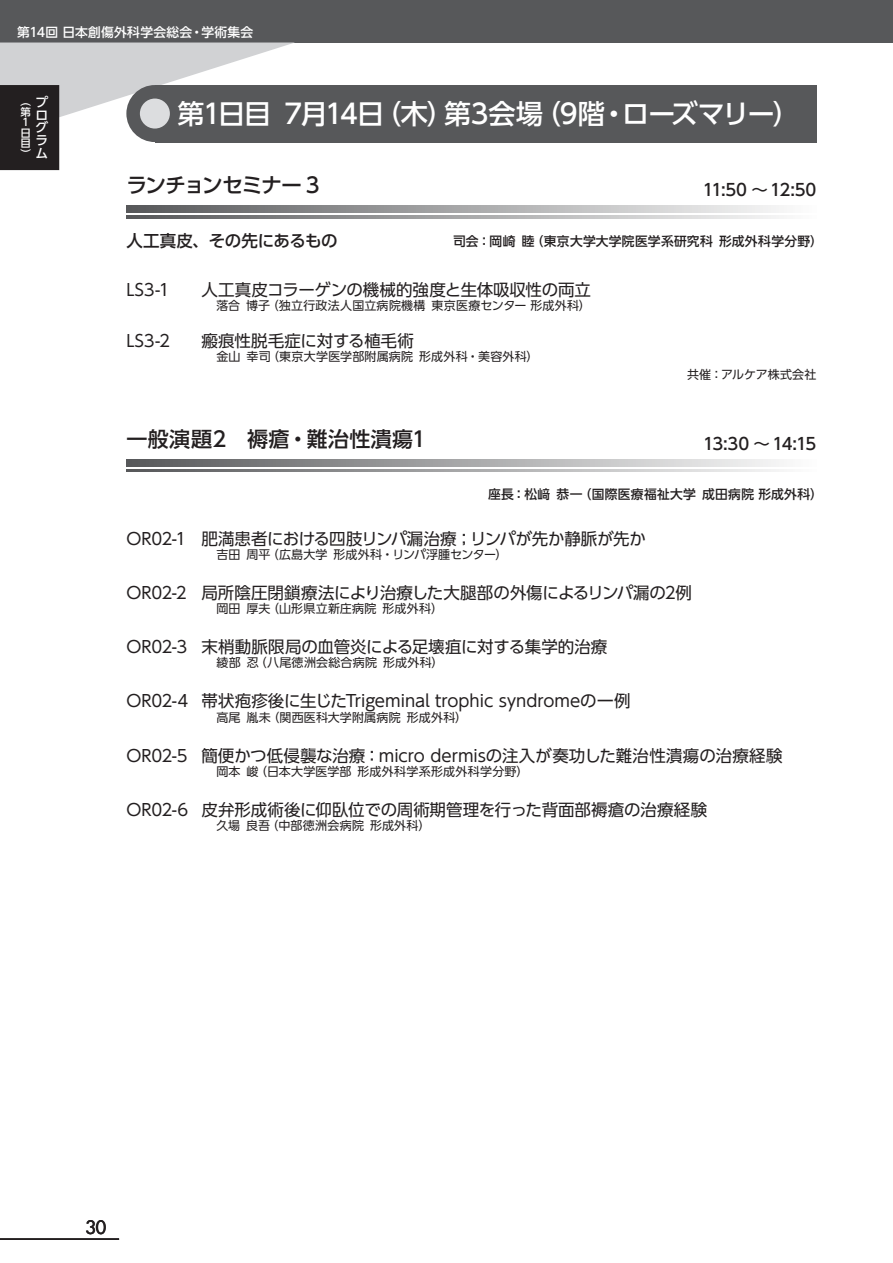
<style>
.page{position:relative;width:893px;height:1263px;background:#fff}
.page>*{position:absolute;margin:0;border:0;box-sizing:border-box;transform-origin:0 0}
.t1{font:500 27px "UD Shin Go Pr 6";letter-spacing:-.045em;color:#fff}
.t2{font:500 21px "UD Shin Go Pr 6";letter-spacing:.02em;color:#231f20}
.t3{font:500 21px "UD Shin Go Pr 6";letter-spacing:-.07em;color:#231f20}
.t4{font:500 18px "Futura Std";color:#231f20}
.t5{font:16.5px "UD Shin Go Pr 6";letter-spacing:-.005em;color:#231f20}
.t6{font:500 16.5px "UD Shin Go Pr 6";letter-spacing:-.025em;color:#231f20}
.t7{font:500 12.75px "UD Shin Go Pr 6";letter-spacing:.025em;color:#231f20}
.t8{font:500 12.75px/12.8px "UD Shin Go Pr 6";letter-spacing:.015em;color:#fff}
.t9{font:12px "UD Shin Go Pr 6";letter-spacing:.015em;color:#231f20}
.t10{font:500 10.5px/10.5px "UD Shin Go Pr 6";color:#fff}
</style>
<div class="page">
<div style="left:0;top:0;width:892px;height:43px;background:#57585a"></div>
<hr style="left:0;top:1238px;width:119px;height:2px;background:#231f20">
<svg style="left:0;top:43px;width:295px;height:127px"></svg>
<div style="left:126px;top:85px;width:57px;height:57px;background:#57585a;border-radius:50%"></div>
<div style="left:155px;top:85px;width:661px;height:57px;background:#57585a"></div>
<div style="left:140px;top:99px;width:30px;height:30px;background:#dcdddf;border-radius:50%"></div>
<svg style="left:126px;top:206px;width:653px;height:7px;background:#a5a5a6"></svg>
<svg style="left:126px;top:216px;width:653px;height:2px"></svg>
<svg style="left:126px;top:459px;width:653px;height:7px;background:#a5a5a6"></svg>
<svg style="left:126px;top:469px;width:653px;height:3px;background:#a5a5a6"></svg>
<p class="t8" style="left:17px;top:26px;width:238px">第14回 日本創傷外科学会総会・学術集会</p>
<p class="t10" style="left:21px;top:96px;width:12px">（第<br>１日目）</p>
<p class="t8" style="left:36px;top:95px;width:14px">プログラム</p>
<h1 class="t1" style="left:177px;top:92px;width:624px">第1日目 7月14日（木）第3会場（9階・ローズマリー）</h1>
<p class="t3" style="left:126px;top:168px;width:195px">ランチョンセミナー 3</p>
<p class="t6" style="left:703px;top:176px;width:115px">11:50 ～12:50</p>
<p class="t6" style="left:126px;top:227px;width:213px">人工真皮、その先にあるもの</p>
<p class="t7" style="left:453px;top:230px;width:371px">司会：岡崎 睦（東京大学大学院医学系研究科 形成外科学分野）</p>
<p class="t5" style="left:126px;top:276px;width:45px">LS3-1</p>
<p class="t5" style="left:201px;top:276px;width:391px">人工真皮コラーゲンの機械的強度と生体吸収性の両立</p>
<p class="t9" style="left:216px;top:296px;width:376px">落合 博子（独立行政法人国立病院機構 東京医療センター形成外科）</p>
<p class="t5" style="left:126px;top:327px;width:45px">LS3-2</p>
<p class="t5" style="left:201px;top:327px;width:214px">瘢痕性脱毛症に対する植毛術</p>
<p class="t9" style="left:216px;top:347px;width:324px">金山 幸司（東京大学医学部附属病院 形成外科・美容外科）</p>
<p class="t9" style="left:687px;top:365px;width:131px">共催：アルケア株式会社</p>
<p class="t2" style="left:126px;top:422px;width:301px">一般演題2　褥瘡・難治性潰瘍1</p>
<p class="t6" style="left:703px;top:430px;width:115px">13:30 ～ 14:15</p>
<p class="t7" style="left:488px;top:484px;width:336px">座長：松﨑 恭一（国際医療福祉大学 成田病院形成外科）</p>
<p class="t5" style="left:126px;top:525px;width:521px">OR02-1 肥満患者における四肢リンパ漏治療；リンパが先か静脈が先か</p>
<p class="t9" style="left:216px;top:545px;width:293px">吉田 周平（広島大学 形成外科・リンパ浮腫センター）</p>
<p class="t5" style="left:126px;top:579px;width:567px">OR02-2 局所陰圧閉鎖療法により治療した大腿部の外傷によるリンパ漏の2例</p>
<p class="t9" style="left:216px;top:599px;width:228px">岡田 厚夫（山形県立新庄病院 形成外科）</p>
<p class="t5" style="left:126px;top:633px;width:483px">OR02-3 末梢動脈限局の血管炎による足壊疽に対する集学的治療</p>
<p class="t9" style="left:216px;top:653px;width:229px">綾部 忍（八尾徳洲会総合病院 形成外科）</p>
<p class="t5" style="left:126px;top:687px;width:506px">OR02-4 帯状疱疹後に生じたTrigeminal trophic syndromeの一例</p>
<p class="t9" style="left:216px;top:708px;width:252px">高尾 胤未（関西医科大学附属病院 形成外科）</p>
<p class="t5" style="left:126px;top:743px;width:658px">OR02-5 簡便かつ低侵襲な治療：micro dermisの注入が奏功した難治性潰瘍の治療経験</p>
<p class="t9" style="left:216px;top:762px;width:313px">岡本 峻（日本大学医学部 形成外科学系形成外科学分野）</p>
<p class="t5" style="left:126px;top:797px;width:582px">OR02-6 皮弁形成術後に仰臥位での周術期管理を行った背面部褥瘡の治療経験</p>
<p class="t9" style="left:216px;top:816px;width:216px">久場 良吾（中部徳洲会病院 形成外科）</p>
<p class="t4" style="left:85px;top:1216px;width:22px">30</p>
</div>
